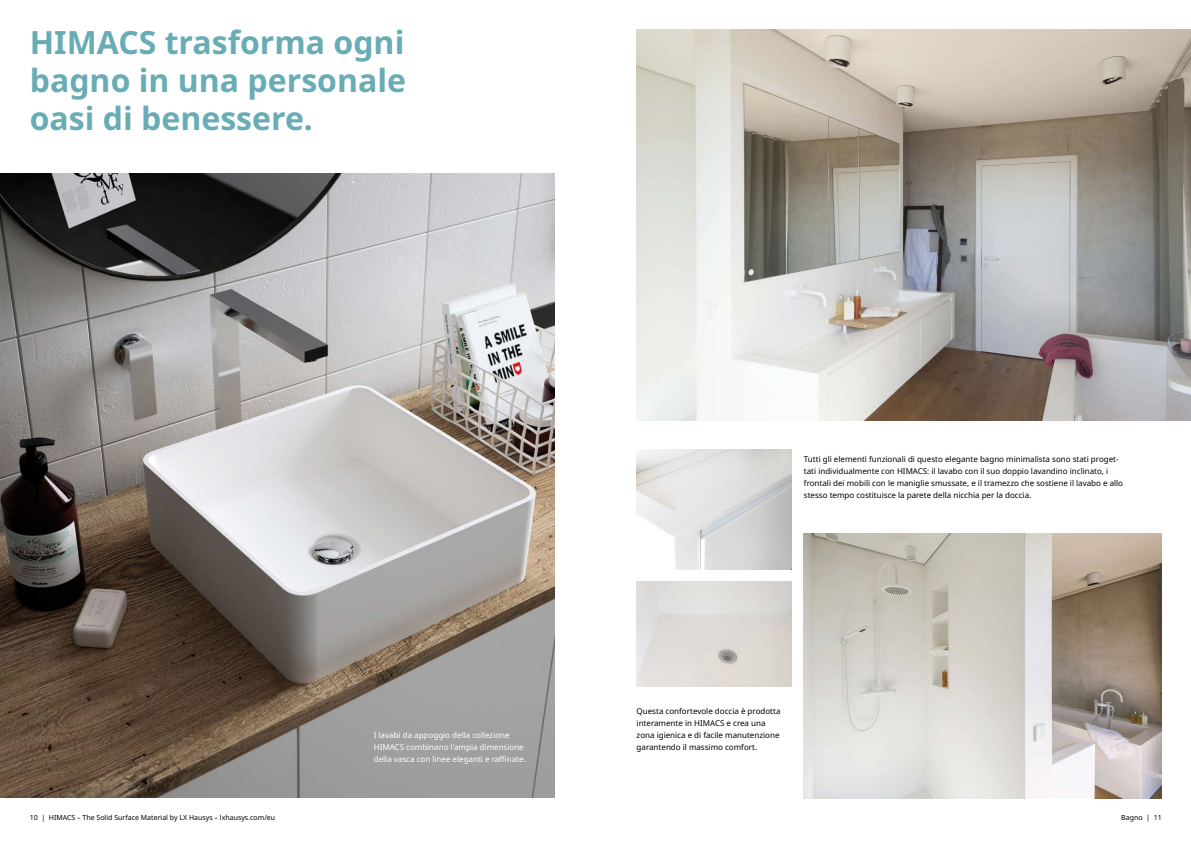
<style>
.page{position:relative;width:1191px;height:842px;background:#fff}
.page>*{position:absolute;margin:0;border:0;box-sizing:border-box;transform-origin:0 0}
.t1{font:700 32px/38px "Noto Sans";color:#68acb6;text-align:justify}
.t2{font:8px/12px "Noto Sans";color:#000}
.t3{font:8px/12px "Noto Sans";color:#fff}
.t4{font:7px "Noto Sans";color:#000}
</style>
<div class="page">
<img style="left:0;top:174px;width:554px;height:624px">
<img style="left:636px;top:30px;width:555px;height:391px">
<img style="left:804px;top:534px;width:357px;height:264px">
<img style="left:636px;top:450px;width:156px;height:120px">
<img style="left:636px;top:582px;width:156px;height:105px">
<h1 class="t1" style="left:30px;top:24px;width:378px">HIMACS trasforma ogni bagno in una personale oasi di benessere.</h1>
<p class="t3" style="left:374px;top:729px;width:154px">I lavabi da appoggio della collezione<br>HIMACS combinano l'ampia dimensione della vasca con linee eleganti e raffinate.</p>
<p class="t2" style="left:804px;top:453px;width:321px">Tutti gli elementi funzionali di questo elegante bagno minimalista sono stati proget&shy;tati individualmente con HIMACS: il lavabo con il suo doppio lavandino inclinato, i frontali dei mobili con le maniglie smussate, e il tramezzo che sostiene il lavabo e allo stesso tempo costituisce la parete della nicchia per la doccia.</p>
<p class="t2" style="left:636px;top:705px;width:145px">Questa confortevole doccia è prodotta interamente in HIMACS e crea una zona igienica e di facile manutenzione garantendo il massimo comfort.</p>
<p class="t4" style="left:30px;top:812px;width:247px">10 | HIMACS – The Solid Surface Material by LX Hausys – lxhausys.com/eu</p>
<p class="t4" style="left:1121px;top:812px;width:42px">Bagno | 11</p>
</div>
